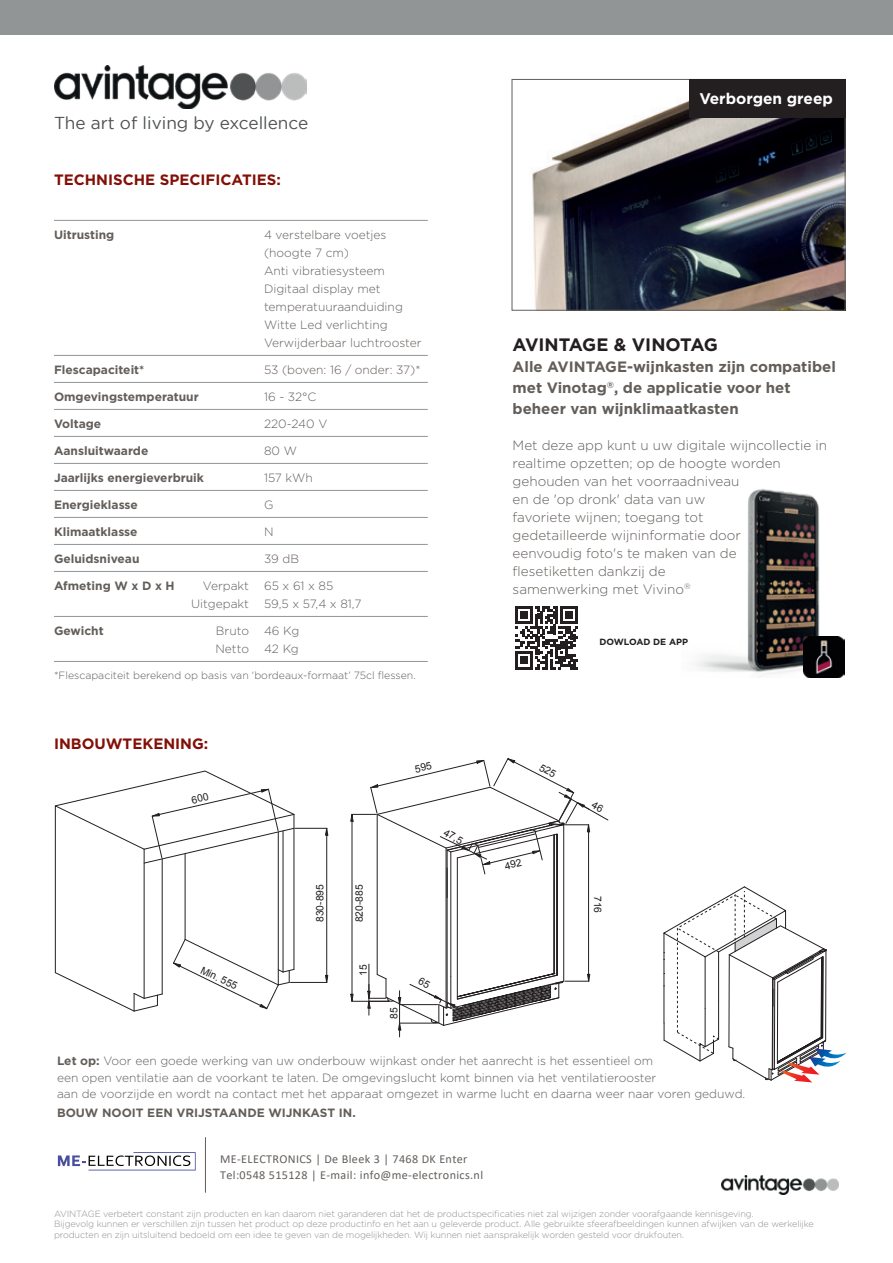
<style>
.page{position:relative;width:893px;height:1263px;background:#fff}
.page>*{position:absolute;margin:0;border:0;box-sizing:border-box;transform-origin:0 0}
.t1{font:700 18px "Gotham";color:#231f20}
.t2{font:17.25px "Gotham";color:#4f5252}
.t3{font:700 15.45px "Gotham";color:#fff}
.t4{font:700 15px/21px "Gotham";color:#635e5a}
.t5{font:700 15px "Gotham";color:#830f06}
.t6{font:300 13.5px/18px "Gotham";color:#635e5a}
.t7{font:12.15px/15.3px "Calibri";letter-spacing:.03em;color:#635e5a}
.t8{font:300 12px/18px "Gotham";color:#635e5a}
.t9{font:700 12px "Gotham";color:#635e5a}
.t10{font:300 10.5px "Gotham";color:#635e5a}
.t11{font:10.2px "Arial";color:#231f20}
.t12{font:300 9px/10.8px "Gotham";letter-spacing:-.01em;color:#938f8b}
.t13{font:700 9px "Gotham";color:#231f20}
.s1{font-weight:700}
</style>
<div class="page">
<div style="left:0;top:0;width:893px;height:35px;background:#929595"></div>
<img style="left:722px;top:1175px;width:117px;height:20px">
<hr style="left:205px;top:1137px;width:1px;height:56px;background:#635e5a">
<img style="left:54px;top:66px;width:252px;height:42px">
<hr style="left:54px;top:220px;width:374px;height:1px;background:#929595">
<hr style="left:54px;top:355px;width:374px;height:1px;background:#929595">
<hr style="left:54px;top:382px;width:374px;height:1px;background:#929595">
<hr style="left:54px;top:409px;width:374px;height:1px;background:#929595">
<hr style="left:54px;top:436px;width:374px;height:1px;background:#929595">
<hr style="left:54px;top:463px;width:374px;height:1px;background:#929595">
<hr style="left:54px;top:490px;width:374px;height:1px;background:#929595">
<hr style="left:54px;top:517px;width:374px;height:1px;background:#929595">
<hr style="left:54px;top:544px;width:374px;height:1px;background:#929595">
<hr style="left:54px;top:571px;width:374px;height:1px;background:#929595">
<hr style="left:54px;top:616px;width:374px;height:1px;background:#929595">
<hr style="left:54px;top:661px;width:374px;height:1px;background:#929595">
<img style="left:532px;top:100px;width:311px;height:209px">
<div style="left:512px;top:79px;width:333px;height:232px;border:1px solid #635e5a"></div>
<div style="left:689px;top:79px;width:156px;height:38px;background:#231f20"></div>
<svg style="left:130px;top:770px;width:111px;height:18px"></svg>
<hr style="left:295px;top:828px;width:32px;height:1px;background:#231f20">
<hr style="left:290px;top:982px;width:37px;height:1px;background:#231f20">
<hr style="left:326px;top:835px;width:1px;height:140px;background:#231f20">
<svg style="left:325px;top:827px;width:3px;height:8px"></svg>
<svg style="left:325px;top:975px;width:3px;height:8px"></svg>
<svg style="left:663px;top:636px;width:183px;height:446px"></svg>
<img style="left:682px;top:489px;width:157px;height:188px">
<img style="left:803px;top:637px;width:41px;height:40px">
<svg style="left:515px;top:606px;width:63px;height:63px"></svg>
<img style="left:57px;top:1152px;width:139px;height:19px">
<svg style="left:54px;top:788px;width:241px;height:224px"></svg>
<svg style="left:350px;top:758px;width:258px;height:279px"></svg>
<h2 class="t2" style="left:54px;top:113px;width:256px">The art of living by excellence</h2>
<p class="t5" style="left:54px;top:171px;width:228px">TECHNISCHE SPECIFICATIES:</p>
<p class="t9" style="left:54px;top:227px;width:62px">Uitrusting</p>
<p class="t8" style="left:264px;top:225px;width:159px">4 verstelbare voetjes (hoogte 7 cm)<br>Anti vibratiesysteem<br>Digitaal display met temperatuuraanduiding<br>Witte Led verlichting<br>Verwijderbaar luchtrooster</p>
<p class="t9" style="left:54px;top:362px;width:92px">Flescapaciteit*</p>
<p class="t8" style="left:264px;top:360px;width:158px">53 (boven: 16 / onder: 37)*</p>
<p class="t9" style="left:54px;top:389px;width:146px">Omgevingstemperatuur</p>
<p class="t8" style="left:264px;top:387px;width:54px">16 - 32°C</p>
<p class="t9" style="left:54px;top:416px;width:49px">Voltage</p>
<p class="t8" style="left:264px;top:414px;width:65px">220-240 V</p>
<p class="t9" style="left:54px;top:443px;width:96px">Aansluitwaarde</p>
<p class="t8" style="left:264px;top:441px;width:34px">80 W</p>
<p class="t9" style="left:54px;top:470px;width:151px">Jaarlijks energieverbruik</p>
<p class="t8" style="left:264px;top:468px;width:50px">157 kWh</p>
<p class="t9" style="left:54px;top:497px;width:85px">Energieklasse</p>
<p class="t8" style="left:264px;top:495px;width:11px">G</p>
<p class="t9" style="left:54px;top:524px;width:85px">Klimaatklasse</p>
<p class="t8" style="left:264px;top:522px;width:11px">N</p>
<p class="t9" style="left:54px;top:551px;width:87px">Geluidsniveau</p>
<p class="t8" style="left:264px;top:549px;width:37px">39 dB</p>
<p class="t9" style="left:54px;top:578px;width:122px">Afmeting W x D x H</p>
<p class="t8" style="left:203px;top:576px;width:48px">Verpakt</p>
<p class="t8" style="left:264px;top:576px;width:71px">65 x 61 x 85</p>
<p class="t8" style="left:191px;top:594px;width:59px">Uitgepakt</p>
<p class="t8" style="left:264px;top:594px;width:99px">59,5 x 57,4 x 81,7</p>
<p class="t9" style="left:54px;top:623px;width:51px">Gewicht</p>
<p class="t8" style="left:216px;top:621px;width:35px">Bruto</p>
<p class="t8" style="left:264px;top:621px;width:37px">46 Kg</p>
<p class="t8" style="left:215px;top:639px;width:35px">Netto</p>
<p class="t8" style="left:264px;top:639px;width:36px">42 Kg</p>
<p class="t10" style="left:54px;top:669px;width:363px">*Flescapaciteit berekend op basis van ‘bordeaux-formaat’ 75cl flessen.</p>
<p class="t5" style="left:54px;top:735px;width:156px">INBOUWTEKENING:</p>
<p class="t11" style="left:447px;top:826px;width:21px;rotate:29deg">47,5</p>
<p class="t3" style="left:699px;top:90px;width:135px">Verborgen greep</p>
<h1 class="t1" style="left:513px;top:334px;width:207px">AVINTAGE &amp; VINOTAG</h1>
<p class="t4" style="left:513px;top:356px;width:325px">Alle AVINTAGE-wijnkasten zijn compatibel met Vinotag<sup>®</sup>, de applicatie voor het beheer van wijnklimaatkasten</p>
<p class="t6" style="left:513px;top:436px;width:316px">Met deze app kunt u uw digitale wijncollectie in realtime opzetten; op de hoogte worden gehouden van het voorraadniveau<br>en de 'op dronk' data van uw<br>favoriete wijnen; toegang tot<br>gedetailleerde wijninformatie door<br>eenvoudig foto's te maken van de<br>flesetiketten dankzij de<br>samenwerking met Vivino<sup>®</sup></p>
<p class="t13" style="left:599px;top:637px;width:90px">DOWLOAD DE APP</p>
<p class="t11" style="left:204px;top:964px;width:41px;rotate:25deg">Min. 555</p>
<p class="t11" style="left:314px;top:922px;width:39px;rotate:-90deg">830-895</p>
<p class="t11" style="left:353px;top:922px;width:39px;rotate:-90deg">820-885</p>
<p class="t11" style="left:603px;top:896px;width:19px;rotate:90deg">716</p>
<p class="t11" style="left:358px;top:976px;width:13px;rotate:-90deg">15</p>
<p class="t11" style="left:388px;top:1019px;width:13px;rotate:-90deg">85</p>
<p class="t8" style="left:57px;top:1053px;width:690px;line-height:16.5px"><span class="s1">Let op:</span> Voor een goede werking van uw onderbouw wijnkast onder het aanrecht is het essentieel om<br>een open ventilatie aan de voorkant te laten. De omgevingslucht komt binnen via het ventilatierooster<br>aan de voorzijde en wordt na contact met het apparaat omgezet in warme lucht en daarna weer naar voren geduwd.</p>
<p class="t9" style="left:57px;top:1106px;width:300px">BOUW NOOIT EEN VRIJSTAANDE WIJNKAST IN.</p>
<p class="t7" style="left:220px;top:1151px;width:264px">ME-ELECTRONICS | De Bleek 3 | 7468 DK Enter<br>Tel:0548 515128 | E-mail: info@me-electronics.nl</p>
<p class="t12" style="left:54px;top:1208px;width:761px">AVINTAGE verbetert constant zijn producten en kan daarom niet garanderen dat het de productspecificaties niet zal wijzigen zonder voorafgaande kennisgeving.<br>Bijgevolg kunnen er verschillen zijn tussen het product op deze productinfo en het aan u geleverde product. Alle gebruikte sfeerafbeeldingen kunnen afwijken van de werkelijke producten en zijn uitsluitend bedoeld om een idee te geven van de mogelijkheden. Wij kunnen niet aansprakelijk worden gesteld voor drukfouten.</p>
</div>
